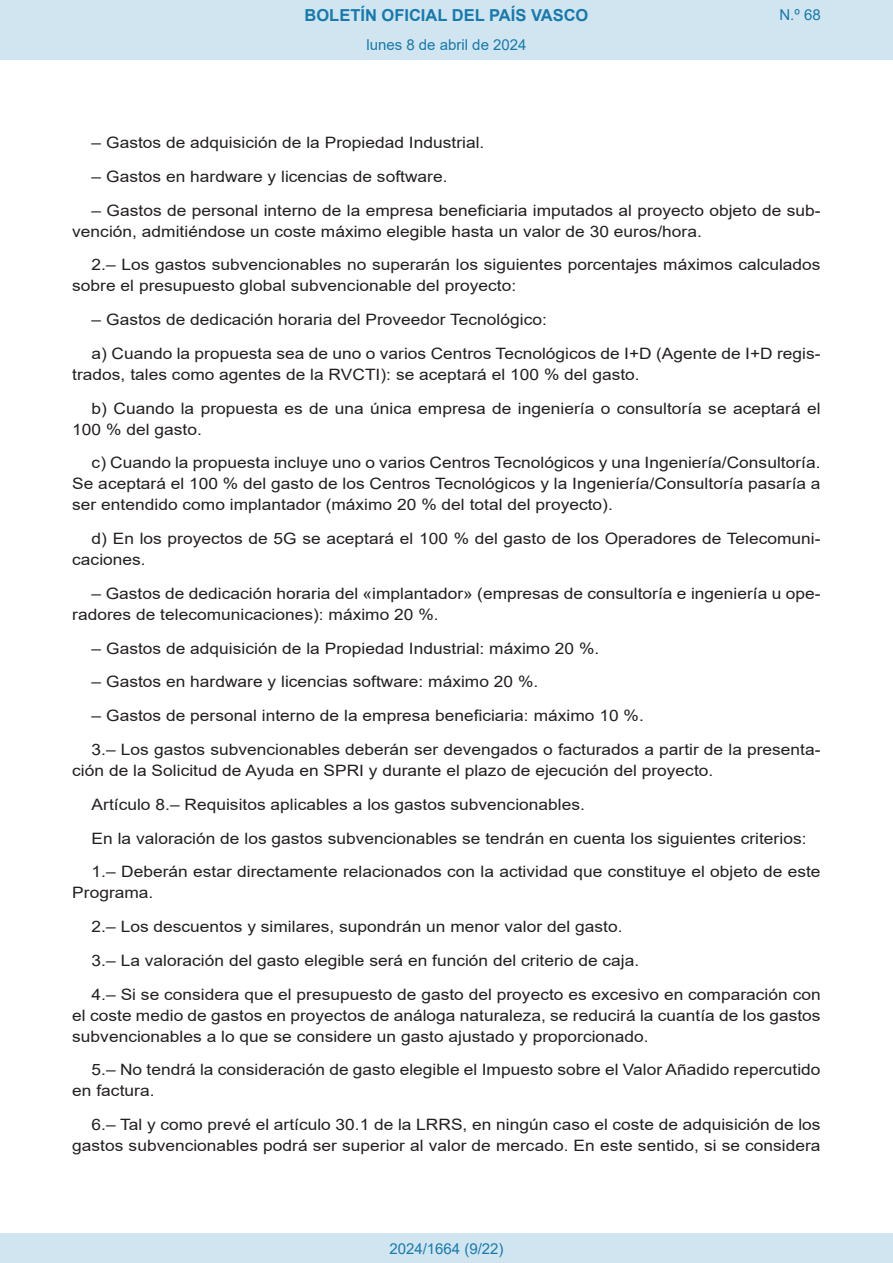
<style>
.page{position:relative;width:893px;height:1263px;background:#fff}
.page>*{position:absolute;margin:0;border:0;box-sizing:border-box;transform-origin:0 0}
.t1{font:700 16.5px "Arial";color:#1879ad}
.BOPVDetalle{font:15.6px/21px "Arial";color:#231f20;scale:1.11 1}
.Paginacion_Centro{font:15px "Arial";color:#1879ad}
</style>
<div class="page">
<div style="left:0;top:0;width:893px;height:60px;background:#d0e5f0"></div>
<div style="left:0;top:1233px;width:893px;height:30px;background:#d0e5f0"></div>
<p class="t1" style="left:305px;top:3px;width:285px">BOLETÍN OFICIAL DEL PAÍS VASCO</p>
<p class="Paginacion_Centro" style="left:366px;top:35px;width:162px">lunes 8 de abril de 2024</p>
<p class="Paginacion_Centro" style="left:779px;top:5px;width:43px">N.º 68</p>
<p class="BOPVDetalle" style="left:92px;top:132px;width:355px">– Gastos de adquisición de la Propiedad Industrial.</p>
<p class="BOPVDetalle" style="left:92px;top:166px;width:322px">– Gastos en hardware y licencias de software.</p>
<p class="BOPVDetalle" style="left:72px;top:200px;width:676px;text-indent:19px">– Gastos de personal interno de la empresa beneficiaria imputados al proyecto objeto de sub&shy;vención, admitiéndose un coste máximo elegible hasta un valor de 30 euros/hora.</p>
<p class="BOPVDetalle" style="left:72px;top:254px;width:676px;text-indent:19px">2.– Los gastos subvencionables no superarán los siguientes porcentajes máximos calculados sobre el presupuesto global subvencionable del proyecto:</p>
<p class="BOPVDetalle" style="left:92px;top:309px;width:412px">– Gastos de dedicación horaria del Proveedor Tecnológico:</p>
<p class="BOPVDetalle" style="left:72px;top:343px;width:676px;text-indent:19px">a) Cuando la propuesta sea de uno o varios Centros Tecnológicos de I+D (Agente de I+D regis&shy;trados, tales como agentes de la RVCTI): se aceptará el 100 % del gasto.</p>
<p class="BOPVDetalle" style="left:72px;top:398px;width:676px;text-indent:19px">b) Cuando la propuesta es de una única empresa de ingeniería o consultoría se aceptará el<br>100 % del gasto.</p>
<p class="BOPVDetalle" style="left:72px;top:452px;width:676px;text-align:justify;text-indent:19px">c) Cuando la propuesta incluye uno o varios Centros Tecnológicos y una Ingeniería/Consultoría.<br>Se aceptará el 100 % del gasto de los Centros Tecnológicos y la Ingeniería/Consultoría pasaría a ser entendido como implantador (máximo 20 % del total del proyecto).</p>
<p class="BOPVDetalle" style="left:72px;top:528px;width:676px;text-indent:19px">d) En los proyectos de 5G se aceptará el 100 % del gasto de los Operadores de Telecomuni&shy;caciones.</p>
<p class="BOPVDetalle" style="left:72px;top:583px;width:676px;text-indent:19px">– Gastos de dedicación horaria del «implantador» (empresas de consultoría e ingeniería u ope&shy;radores de telecomunicaciones): máximo 20 %.</p>
<p class="BOPVDetalle" style="left:92px;top:638px;width:459px">– Gastos de adquisición de la Propiedad Industrial: máximo 20 %.</p>
<p class="BOPVDetalle" style="left:92px;top:671px;width:404px">– Gastos en hardware y licencias software: máximo 20 %.</p>
<p class="BOPVDetalle" style="left:92px;top:705px;width:499px">– Gastos de personal interno de la empresa beneficiaria: máximo 10 %.</p>
<p class="BOPVDetalle" style="left:72px;top:739px;width:676px;text-indent:19px">3.– Los gastos subvencionables deberán ser devengados o facturados a partir de la presenta&shy;ción de la Solicitud de Ayuda en SPRI y durante el plazo de ejecución del proyecto.</p>
<p class="BOPVDetalle" style="left:92px;top:794px;width:446px">Artículo 8.– Requisitos aplicables a los gastos subvencionables.</p>
<p class="BOPVDetalle" style="left:92px;top:827px;width:645px">En la valoración de los gastos subvencionables se tendrán en cuenta los siguientes criterios:</p>
<p class="BOPVDetalle" style="left:72px;top:861px;width:676px;text-indent:19px">1.– Deberán estar directamente relacionados con la actividad que constituye el objeto de este<br>Programa.</p>
<p class="BOPVDetalle" style="left:92px;top:916px;width:480px">2.– Los descuentos y similares, supondrán un menor valor del gasto.</p>
<p class="BOPVDetalle" style="left:92px;top:950px;width:495px">3.– La valoración del gasto elegible será en función del criterio de caja.</p>
<p class="BOPVDetalle" style="left:72px;top:983px;width:676px;text-align:justify;text-indent:19px">4.– Si se considera que el presupuesto de gasto del proyecto es excesivo en comparación con el coste medio de gastos en proyectos de análoga naturaleza, se reducirá la cuantía de los gastos subvencionables a lo que se considere un gasto ajustado y proporcionado.</p>
<p class="BOPVDetalle" style="left:72px;top:1059px;width:676px;text-indent:19px">5.– No tendrá la consideración de gasto elegible el Impuesto sobre el Valor Añadido repercutido en factura.</p>
<p class="BOPVDetalle" style="left:72px;top:1114px;width:676px;text-align:right">6.– Tal y como prevé el artículo 30.1 de la LRRS, en ningún caso el coste de adquisición de los gastos subvencionables podrá ser superior al valor de mercado. En este sentido, si se considera</p>
<p class="Paginacion_Centro" style="left:389px;top:1238px;width:116px">2024/1664 (9/22)</p>
</div>
